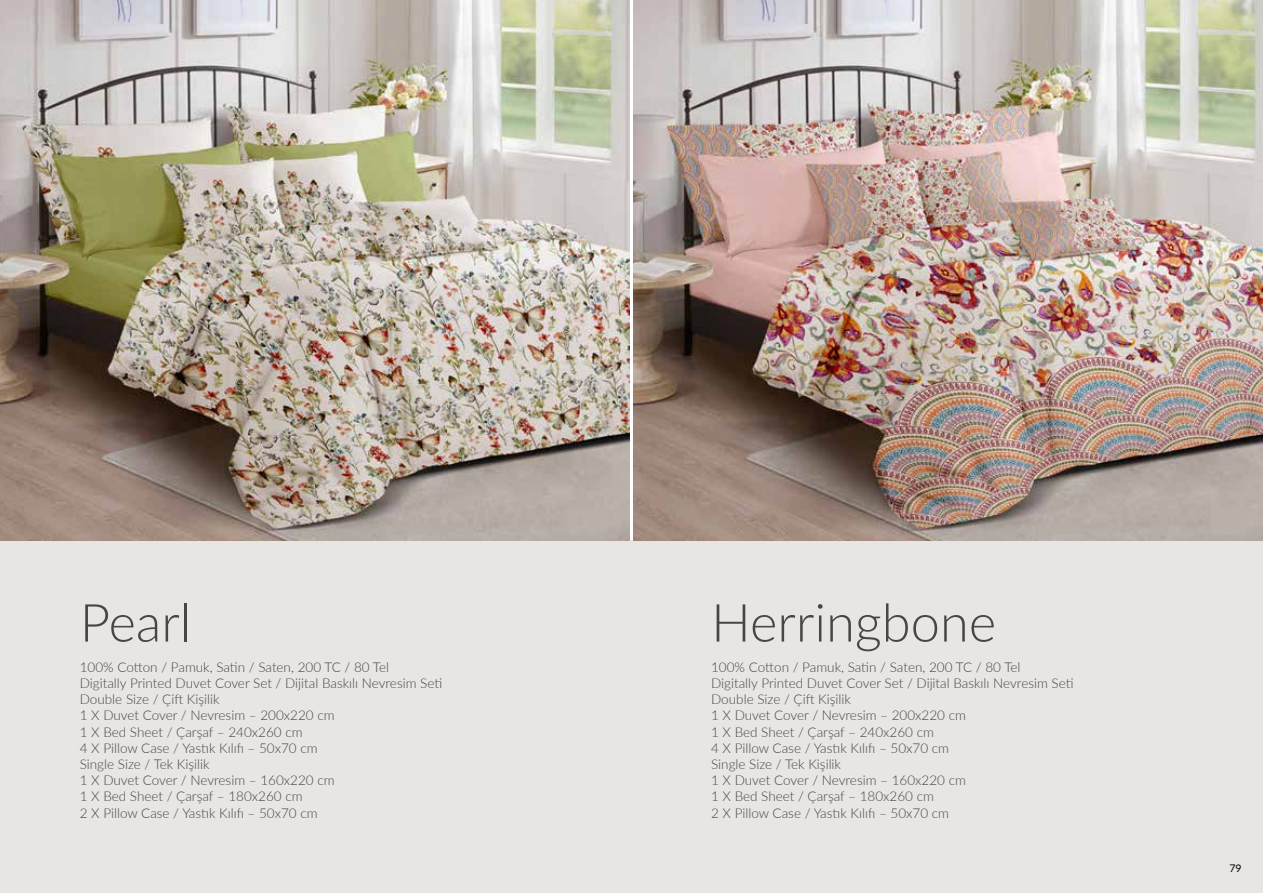
<style>
.page{position:relative;width:1263px;height:893px;background:#fff}
.page>*{position:absolute;margin:0;border:0;box-sizing:border-box;transform-origin:0 0}
.t1{font:300 52.5px "Lato";color:#464547}
.t2{font:300 13.5px/16.2px "Lato";color:#464547}
.t3{font:10.5px "Lato";color:#000}
</style>
<div class="page">
<div style="left:0;top:541px;width:1263px;height:352px;background:#e8e5e2"></div>
<img style="left:634px;top:0;width:629px;height:541px">
<img style="left:0;top:0;width:630px;height:541px">
<h1 class="t1" style="left:80px;top:586px;width:113px">Pearl</h1>
<p class="t2" style="left:80px;top:658px;width:364px">100% Cotton / Pamuk, Satin / Saten, 200 TC / 80 Tel<br>Digitally Printed Duvet Cover Set / Dijital Baskılı Nevresim Seti Double Size / Çift Kişilik<br>1 X Duvet Cover / Nevresim – 200x220 cm<br>1 X Bed Sheet / Çarşaf – 240x260 cm<br>4 X Pillow Case / Yastık Kılıfı – 50x70 cm<br>Single Size / Tek Kişilik<br>1 X Duvet Cover / Nevresim – 160x220 cm<br>1 X Bed Sheet / Çarşaf – 180x260 cm<br>2 X Pillow Case / Yastık Kılıfı – 50x70 cm</p>
<h1 class="t1" style="left:711px;top:586px;width:286px">Herringbone</h1>
<p class="t2" style="left:711px;top:658px;width:364px">100% Cotton / Pamuk, Satin / Saten, 200 TC / 80 Tel<br>Digitally Printed Duvet Cover Set / Dijital Baskılı Nevresim Seti Double Size / Çift Kişilik<br>1 X Duvet Cover / Nevresim – 200x220 cm<br>1 X Bed Sheet / Çarşaf – 240x260 cm<br>4 X Pillow Case / Yastık Kılıfı – 50x70 cm<br>Single Size / Tek Kişilik<br>1 X Duvet Cover / Nevresim – 160x220 cm<br>1 X Bed Sheet / Çarşaf – 180x260 cm<br>2 X Pillow Case / Yastık Kılıfı – 50x70 cm</p>
<p class="t3" style="left:1229px;top:860px;width:14px">79</p>
</div>
